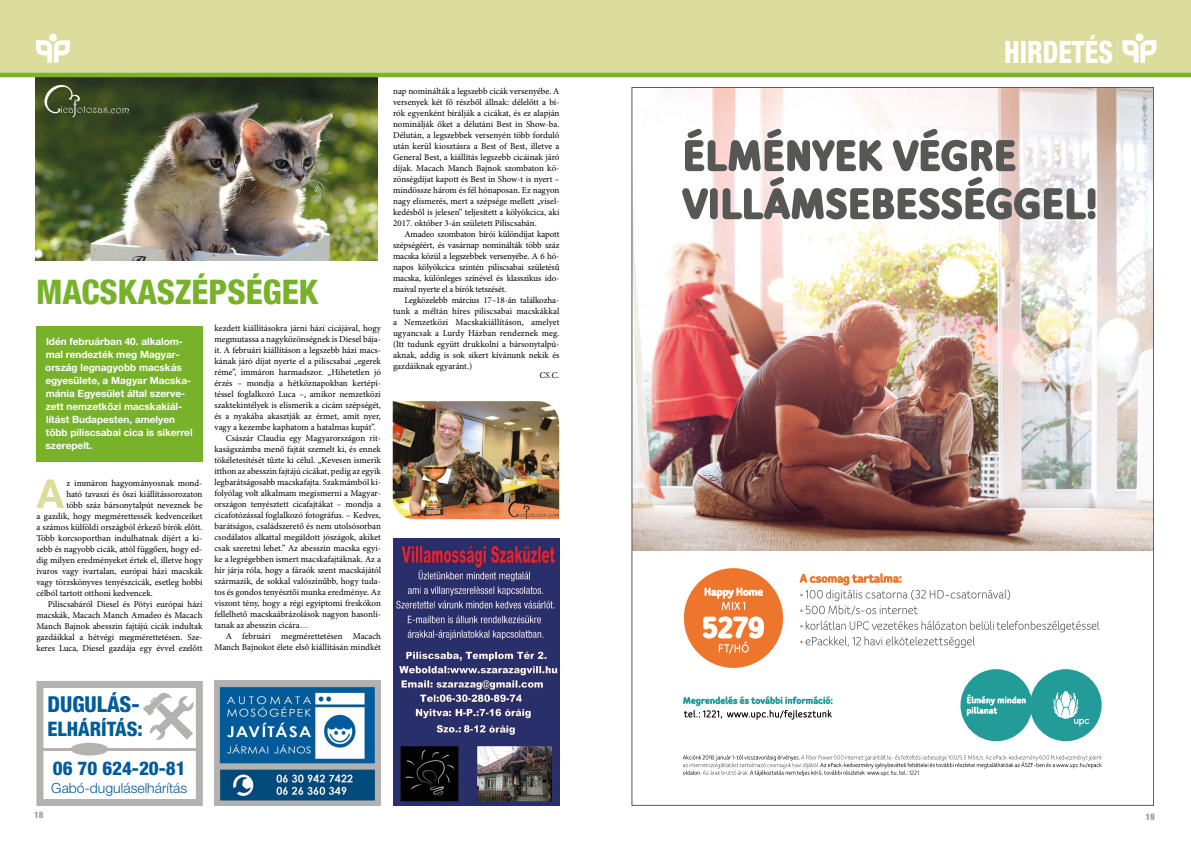
<style>
.page{position:relative;width:1191px;height:842px;background:#fff}
.page>*{position:absolute;margin:0;border:0;box-sizing:border-box;transform-origin:0 0}
.t1{font:700 39.8px "Helvetica Neue LT Pro";color:#dcdc9c}
.t2{font:800 condensed 34px "Helvetica Neue LT Pro";color:#78b22b}
.t3{font:800 condensed 30.9px "Helvetica Neue LT Pro";color:#fff;scale:.88 1}
.t4{font:800 condensed 22px "Helvetica Neue LT Pro";color:#005c9a}
.t5{font:800 condensed 20px "Helvetica Neue LT Pro";color:#005c9a}
.t6{font:800 condensed 19px "Helvetica Neue LT Pro";color:#005c9a}
.t7{font:300 14px "Helvetica Neue LT Pro";color:#005c9a}
.t8{font:700 10px/13px "Helvetica Neue LT Pro";color:#fff}
.t9{font:9px/11px "Minion Pro";color:#000;text-align:justify}
.t10{font:italic 9px "Minion Pro";color:#000}
.t11{font:800 condensed 9px "Helvetica Neue LT Pro";color:#9d9d9c}
.t12{font:800 condensed 9px "Helvetica Neue LT Pro";color:#98989b}
</style>
<div class="page">
<img style="left:35px;top:77px;width:342px;height:184px">
<div style="left:0;top:0;width:1191px;height:73px;background:#dcdc9c"></div>
<div style="left:49px;top:34px;width:8px;height:7px;background:#fff;border-radius:50%"></div>
<svg style="left:36px;top:40px;width:39px;height:24px"></svg>
<div style="left:1135px;top:34px;width:8px;height:7px;background:#fff;border-radius:50%"></div>
<svg style="left:1117px;top:40px;width:39px;height:24px"></svg>
<div style="left:36px;top:326px;width:166px;height:135px;background:#78b22b"></div>
<hr style="left:0;top:73px;width:1191px;height:4px;background:#78b22b">
<img style="left:393px;top:401px;width:166px;height:118px">
<img style="left:633px;top:89px;width:518px;height:461px">
<div style="left:1030px;top:669px;width:71px;height:72px;background:#239b98;border-radius:50%"></div>
<svg style="left:1053px;top:691px;width:36px;height:35px"></svg>
<div style="left:960px;top:669px;width:72px;height:72px;background:#239b98;border-radius:50%"></div>
<svg style="left:966px;top:694px;width:60px;height:22px"></svg>
<svg style="left:683px;top:696px;width:149px;height:24px"></svg>
<svg style="left:683px;top:755px;width:418px;height:21px"></svg>
<svg style="left:682px;top:177px;width:413px;height:42px"></svg>
<svg style="left:685px;top:129px;width:330px;height:42px"></svg>
<div style="left:684px;top:568px;width:99px;height:100px;background:#ee752c;border-radius:50%"></div>
<svg style="left:704px;top:587px;width:59px;height:23px"></svg>
<svg style="left:703px;top:616px;width:61px;height:38px"></svg>
<svg style="left:800px;top:621px;width:299px;height:27px"></svg>
<svg style="left:799px;top:573px;width:211px;height:42px"></svg>
<img style="left:215px;top:681px;width:166px;height:125px">
<img style="left:393px;top:539px;width:166px;height:267px">
<div style="left:36px;top:681px;width:167px;height:125px;background:#fff;border:7px solid #b2b2b0"></div>
<hr style="left:43px;top:748px;width:155px;height:3px;background:#b2b2b0">
<div style="left:71px;top:743px;width:37px;height:12px;background:#b2b2b0;border-radius:50%"></div>
<h2 class="t2" style="left:36px;top:271px;width:284px">MACSKASZÉPSÉGEK</h2>
<p class="t8" style="left:45px;top:335px;width:149px">Idén februárban 40. alkalom&shy;mal rendezték meg Magyar&shy;ország legnagyobb macskás egyesülete, a Magyar Macska&shy;mánia Egyesület által szerve&shy;zett nemzetközi macskakiál&shy;lítást Budapesten, amelyen több piliscsabai cica is sikerrel szerepelt.</p>
<h1 class="t1" style="left:37px;top:469px;width:29px">A</h1>
<p class="t9" style="left:66px;top:477px;width:138px">z immáron hagyományosnak mond-</p>
<p class="t9" style="left:66px;top:488px;width:138px">ható tavaszi és őszi kiállítássorozaton</p>
<p class="t9" style="left:66px;top:499px;width:138px">több száz bársonytalpút neveznek be</p>
<p class="t9" style="left:36px;top:510px;width:168px">a gazdik, hogy megmérettessék kedvenceiket</p>
<p class="t9" style="left:36px;top:521px;width:168px">a számos külföldi országból érkező bírók előtt.</p>
<p class="t9" style="left:36px;top:532px;width:168px">Több korcsoportban indulhatnak díjért a ki-</p>
<p class="t9" style="left:36px;top:543px;width:168px">sebb és nagyobb cicák, attól függően, hogy ed-</p>
<p class="t9" style="left:36px;top:554px;width:168px">dig milyen eredményeket értek el, illetve hogy</p>
<p class="t9" style="left:36px;top:565px;width:168px">ivaros vagy ivartalan, európai házi macskák</p>
<p class="t9" style="left:36px;top:576px;width:168px">vagy törzskönyves tenyészcicák, esetleg hobbi</p>
<p class="t9" style="left:36px;top:587px;width:118px">célból tartott otthoni kedvencek.</p>
<p class="t9" style="left:48px;top:598px;width:156px">Piliscsabáról Diesel és Pötyi európai házi</p>
<p class="t9" style="left:36px;top:609px;width:168px">macskák, Macach Manch Amadeo és Macach</p>
<p class="t9" style="left:36px;top:620px;width:168px">Manch Bajnok abesszin fajtájú cicák indultak</p>
<p class="t9" style="left:36px;top:631px;width:168px">gazdáikkal a hétvégi megmérettetésen. Sze-</p>
<p class="t9" style="left:36px;top:642px;width:168px">keres Luca, Diesel gazdája egy évvel ezelőtt</p>
<p class="t9" style="left:214px;top:323px;width:168px">kezdett kiállításokra járni házi cicájával, hogy</p>
<p class="t9" style="left:214px;top:334px;width:168px">megmutassa a nagyközönségnek is Diesel bája-</p>
<p class="t9" style="left:214px;top:345px;width:168px">it. A februári kiállításon a legszebb házi macs-</p>
<p class="t9" style="left:214px;top:356px;width:168px">kának járó díjat nyerte el a piliscsabai „egerek</p>
<p class="t9" style="left:214px;top:367px;width:168px">réme”, immáron harmadszor. „Hihetetlen jó</p>
<p class="t9" style="left:214px;top:378px;width:168px">érzés – mondja a hétköznapokban kertépí-</p>
<p class="t9" style="left:214px;top:389px;width:168px">téssel foglalkozó Luca –, amikor nemzetközi</p>
<p class="t9" style="left:214px;top:400px;width:168px">szaktekintélyek is elismerik a cicám szépségét,</p>
<p class="t9" style="left:214px;top:411px;width:168px">és a nyakába akasztják az érmet, amit nyer,</p>
<p class="t9" style="left:214px;top:422px;width:162px">vagy a kezembe kaphatom a hatalmas kupát”.</p>
<p class="t9" style="left:226px;top:433px;width:157px">Császár Claudia egy Magyarországon rit-</p>
<p class="t9" style="left:214px;top:444px;width:168px">kaságszámba menő fajtát szemelt ki, és ennek</p>
<p class="t9" style="left:214px;top:455px;width:168px">tökéletesítését tűzte ki célul. „Kevesen ismerik</p>
<p class="t9" style="left:214px;top:466px;width:168px">itthon az abesszin fajtájú cicákat, pedig az egyik</p>
<p class="t9" style="left:214px;top:477px;width:168px">legbarátságosabb macskafajta. Szakmámból ki-</p>
<p class="t9" style="left:214px;top:488px;width:168px">folyólag volt alkalmam megismerni a Magyar-</p>
<p class="t9" style="left:214px;top:499px;width:168px">országon tenyésztett cicafajtákat – mondja a</p>
<p class="t9" style="left:214px;top:510px;width:168px">cicafotózással foglalkozó fotográfus. – Kedves,</p>
<p class="t9" style="left:214px;top:521px;width:168px">barátságos, családszerető és nem utolsósorban</p>
<p class="t9" style="left:214px;top:532px;width:168px">csodálatos alkattal megáldott jószágok, akiket</p>
<p class="t9" style="left:214px;top:543px;width:168px">csak szeretni lehet.” Az abesszin macska egyi-</p>
<p class="t9" style="left:214px;top:554px;width:168px">ke a legrégebben ismert macskafajtáknak. Az a</p>
<p class="t9" style="left:214px;top:565px;width:168px">hír járja róla, hogy a fáraók szent macskájától</p>
<p class="t9" style="left:214px;top:576px;width:168px">származik, de sokkal valószínűbb, hogy tuda-</p>
<p class="t9" style="left:214px;top:587px;width:168px">tos és gondos tenyésztői munka eredménye. Az</p>
<p class="t9" style="left:214px;top:598px;width:168px">viszont tény, hogy a régi egyiptomi freskókon</p>
<p class="t9" style="left:214px;top:609px;width:168px">fellelhető macskaábrázolások nagyon hasonlí-</p>
<p class="t9" style="left:214px;top:620px;width:95px">tanak az abesszin cicára…</p>
<p class="t9" style="left:226px;top:631px;width:157px">A februári megmérettetésen Macach</p>
<p class="t9" style="left:214px;top:642px;width:168px">Manch Bajnokot élete első kiállításán mindkét</p>
<p class="t9" style="left:393px;top:85px;width:168px">nap nominálták a legszebb cicák versenyébe. A versenyek két fő részből állnak: délelőtt a bí&shy;rók egyenként bírálják a cicákat, és ez alapján nominálják őket a délutáni Best in Show-ba.<br>Délután, a legszebbek versenyén több forduló után kerül kiosztásra a Best of Best, illetve a General Best, a kiállítás legszebb cicáinak járó díjak. Macach Manch Bajnok szombaton kö&shy;zönségdíjat kapott és Best in Show-t is nyert – mindössze három és fél hónaposan. Ez nagyon nagy elismerés, mert a szépsége mellett „visel&shy;kedésből is jelesen” teljesített a kölyökcica, aki 2017. október 3-án született Piliscsabán.</p>
<p class="t9" style="left:393px;top:228px;width:168px;text-indent:11px">Amadeo szombaton bírói különdíjat kapott szépségéért, és vasárnap nominálták több száz macska közül a legszebbek versenyébe. A 6 hó&shy;napos kölyökcica szintén piliscsabai születésű macska, különleges színével és klasszikus ido&shy;maival nyerte el a bírók tetszését.</p>
<p class="t9" style="left:393px;top:294px;width:168px;text-indent:11px">Legközelebb március 17–18-án találkozha&shy;tunk a méltán híres piliscsabai macskákkal a Nemzetközi Macskakiállításon, amelyet ugyancsak a Lurdy Házban rendeznek meg. (Itt tudunk együtt drukkolni a bársonytalpú&shy;aknak, addig is sok sikert kívánunk nekik és gazdáiknak egyaránt.)</p>
<p class="t10" style="left:539px;top:369px;width:21px">CS.C.</p>
<h3 class="t4" style="left:47px;top:690px;width:92px">DUGULÁS-</h3>
<h3 class="t5" style="left:47px;top:716px;width:97px">ELHÁRÍTÁS:</h3>
<h3 class="t6" style="left:53px;top:756px;width:134px">06 70 624-20-81</h3>
<h3 class="t7" style="left:51px;top:779px;width:137px">Gabó-duguláselhárítás</h3>
<h3 class="t3" style="left:1004px;top:32px;width:125px">HIRDETÉS</h3>
<p class="t11" style="left:34px;top:810px;width:11px">18</p>
<p class="t12" style="left:1145px;top:811px;width:11px">19</p>
</div>
